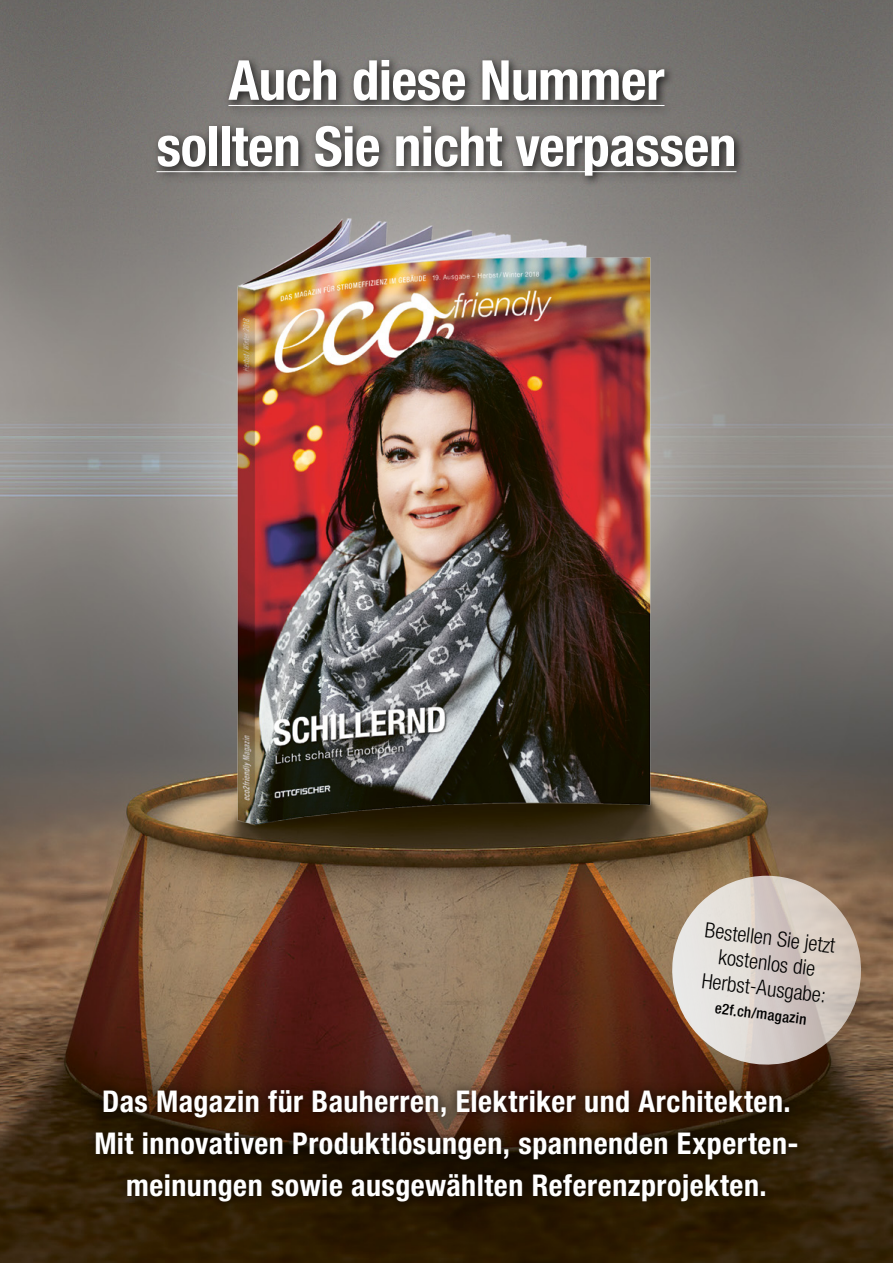
<style>
.page{position:relative;width:893px;height:1263px;background:#fff}
.page>*{position:absolute;margin:0;border:0;box-sizing:border-box;transform-origin:0 0}
.t1{font:700 condensed 55.2px/66.2px "Helvetica Neue LT Std";letter-spacing:-.01em;color:#fff;text-align:center}
.t2{font:700 condensed 30px/42px "Helvetica Neue LT Std";letter-spacing:.015em;color:#fff;text-align:center}
.t3{font:300 condensed 21px/25.2px "Helvetica Neue LT Std";color:#000;text-align:center}
.t4{font:500 condensed 15px "Helvetica Neue LT Std";color:#000}
</style>
<div class="page">
<img style="left:0;top:0;width:893px;height:1263px">
<svg style="left:665px;top:876px;width:204px;height:196px;background:#bcaca1"></svg>
<img style="left:196px;top:197px;width:500px;height:647px">
<div style="left:86px;top:1081px;width:720px;height:130px;background:#000;opacity:.8"></div>
<div style="left:152px;top:55px;width:595px;height:132px;background:#000;opacity:.75"></div>
<hr style="left:228px;top:105px;width:436px;height:1px;background:#fff">
<hr style="left:156px;top:171px;width:580px;height:1px;background:#fff">
<h1 class="t1" style="left:157px;top:46px;width:581px">Auch diese Nummer sollten Sie nicht verpassen</h1>
<p class="t3" style="left:707px;top:917px;width:132px;rotate:7deg">Bestellen Sie jetzt kostenlos die<br>Herbst-Ausgabe:</p>
<p class="t4" style="left:716px;top:999px;width:94px;rotate:7deg">e2f.ch/magazin</p>
<p class="t2" style="left:94px;top:1080px;width:706px">Das Magazin für Bauherren, Elektriker und Architekten.<br>Mit innovativen Produktlösungen, spannenden Experten&shy;meinungen sowie ausgewählten Referenzprojekten.</p>
</div>
